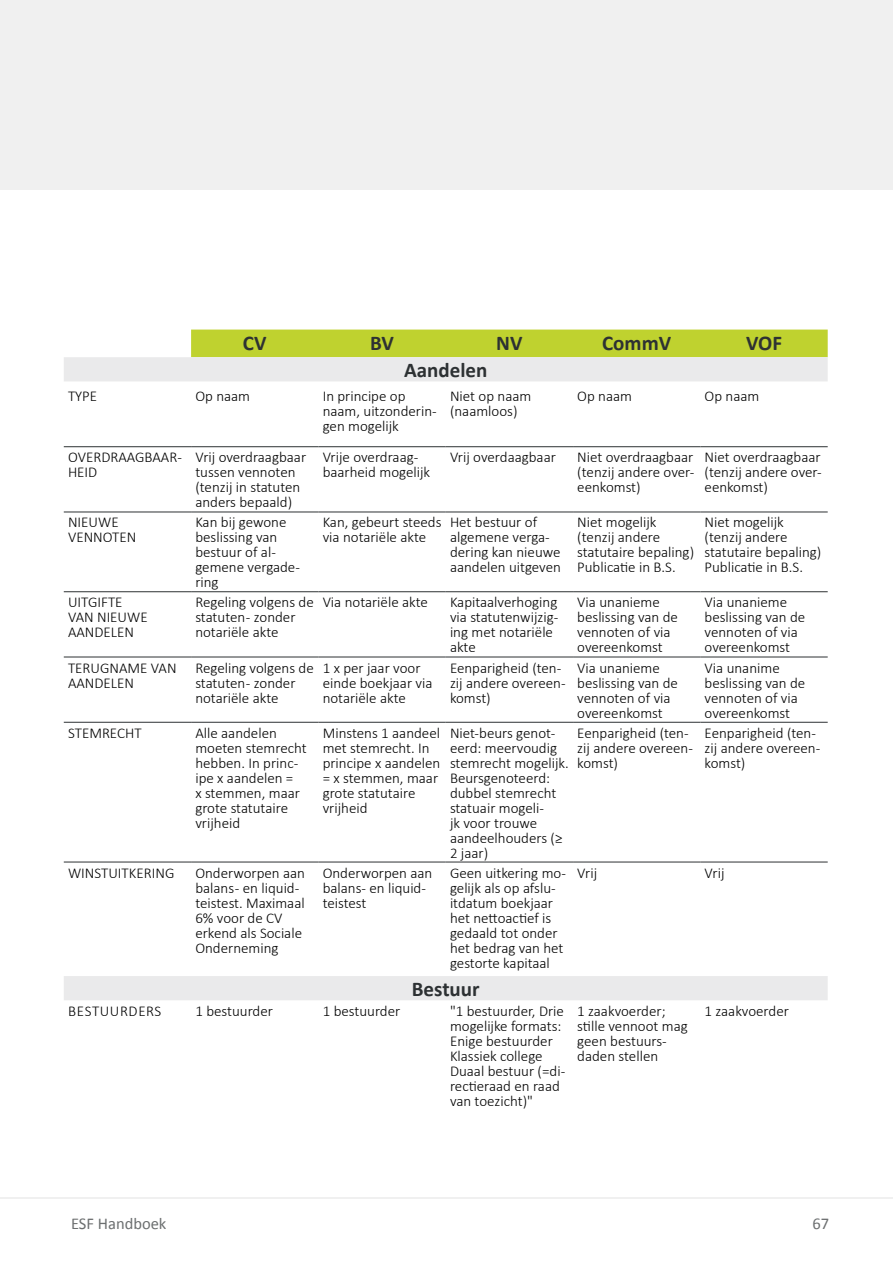
<style>
.page{position:relative;width:893px;height:1263px;background:#fff}
.page>*{position:absolute;margin:0;border:0;box-sizing:border-box;transform-origin:0 0}
.Body{font:700 21px "Calibri";color:#2d3133}
.t1{font:16.5px "Calibri";color:#6c6f70}
.Table{font:300 15px/15px "Calibri";color:#000}
.Table-2{font:300 15px "Calibri";letter-spacing:.04em;color:#000}
</style>
<div class="page">
<div style="left:0;top:0;width:893px;height:189px;background:#f0f0f0"></div>
<hr style="left:0;top:1197px;width:893px;height:2px;background:#f0f0f0">
<div style="left:191px;top:330px;width:637px;height:27px;background:#bfd22f"></div>
<svg style="left:64px;top:357px;width:764px;height:643px"></svg>
<hr style="left:64px;top:446px;width:127px;height:1px;background:#2d3133">
<hr style="left:191px;top:446px;width:127px;height:1px;background:#2d3133">
<hr style="left:318px;top:446px;width:128px;height:1px;background:#2d3133">
<hr style="left:446px;top:446px;width:127px;height:1px;background:#2d3133">
<hr style="left:573px;top:446px;width:127px;height:1px;background:#2d3133">
<hr style="left:700px;top:446px;width:128px;height:1px;background:#2d3133">
<hr style="left:64px;top:512px;width:127px;height:1px;background:#2d3133">
<hr style="left:191px;top:512px;width:127px;height:1px;background:#2d3133">
<hr style="left:318px;top:512px;width:128px;height:1px;background:#2d3133">
<hr style="left:446px;top:512px;width:127px;height:1px;background:#2d3133">
<hr style="left:573px;top:512px;width:127px;height:1px;background:#2d3133">
<hr style="left:700px;top:512px;width:128px;height:1px;background:#2d3133">
<hr style="left:64px;top:591px;width:127px;height:1px;background:#2d3133">
<hr style="left:191px;top:591px;width:127px;height:1px;background:#2d3133">
<hr style="left:318px;top:591px;width:128px;height:1px;background:#2d3133">
<hr style="left:446px;top:591px;width:127px;height:1px;background:#2d3133">
<hr style="left:573px;top:591px;width:127px;height:1px;background:#2d3133">
<hr style="left:700px;top:591px;width:128px;height:1px;background:#2d3133">
<hr style="left:64px;top:657px;width:127px;height:1px;background:#2d3133">
<hr style="left:191px;top:657px;width:127px;height:1px;background:#2d3133">
<hr style="left:318px;top:657px;width:128px;height:1px;background:#2d3133">
<hr style="left:446px;top:657px;width:127px;height:1px;background:#2d3133">
<hr style="left:573px;top:657px;width:127px;height:1px;background:#2d3133">
<hr style="left:700px;top:657px;width:128px;height:1px;background:#2d3133">
<hr style="left:64px;top:722px;width:127px;height:1px;background:#2d3133">
<hr style="left:191px;top:722px;width:127px;height:1px;background:#2d3133">
<hr style="left:318px;top:722px;width:128px;height:1px;background:#2d3133">
<hr style="left:446px;top:722px;width:127px;height:1px;background:#2d3133">
<hr style="left:573px;top:722px;width:127px;height:1px;background:#2d3133">
<hr style="left:700px;top:722px;width:128px;height:1px;background:#2d3133">
<hr style="left:64px;top:862px;width:127px;height:1px;background:#2d3133">
<hr style="left:191px;top:862px;width:127px;height:1px;background:#2d3133">
<hr style="left:318px;top:862px;width:128px;height:1px;background:#2d3133">
<hr style="left:446px;top:862px;width:127px;height:1px;background:#2d3133">
<hr style="left:573px;top:862px;width:127px;height:1px;background:#2d3133">
<hr style="left:700px;top:862px;width:128px;height:1px;background:#2d3133">
<p class="Body" style="left:243px;top:328px;width:25px">CV</p>
<p class="Body" style="left:370px;top:328px;width:25px">BV</p>
<p class="Body" style="left:496px;top:328px;width:28px">NV</p>
<p class="Body" style="left:602px;top:328px;width:71px">CommV</p>
<p class="Body" style="left:746px;top:328px;width:37px">VOF</p>
<p class="Body" style="left:404px;top:355px;width:85px">Aandelen</p>
<p class="Table" style="left:68px;top:389px;width:31px">TYPE</p>
<p class="Table" style="left:195px;top:389px;width:56px">Op naam</p>
<p class="Table" style="left:323px;top:389px;width:116px">In principe op naam, uitzonderin&shy;gen mogelijk</p>
<p class="Table" style="left:450px;top:389px;width:83px">Niet op naam (naamloos)</p>
<p class="Table" style="left:577px;top:389px;width:56px">Op naam</p>
<p class="Table" style="left:705px;top:389px;width:56px">Op naam</p>
<p class="Table" style="left:68px;top:450px;width:115px">OVERDRAAGBAAR-<br>HEID</p>
<p class="Table" style="left:195px;top:450px;width:112px">Vrij overdraagbaar tussen vennoten (tenzij in statuten anders bepaald)</p>
<p class="Table" style="left:323px;top:450px;width:109px">Vrije overdraag&shy;baarheid mogelijk</p>
<p class="Table" style="left:450px;top:450px;width:107px">Vrij overdaagbaar</p>
<p class="Table" style="left:577px;top:450px;width:119px;text-align:justify">Niet overdraagbaar (tenzij andere over&shy;eenkomst)</p>
<p class="Table" style="left:705px;top:450px;width:119px;text-align:justify">Niet overdraagbaar (tenzij andere over&shy;eenkomst)</p>
<p class="Table" style="left:68px;top:515px;width:70px">NIEUWE<br>VENNOTEN</p>
<p class="Table" style="left:195px;top:515px;width:106px">Kan bij gewone beslissing van bestuur of al&shy;gemene vergade&shy;ring</p>
<p class="Table" style="left:323px;top:515px;width:120px">Kan, gebeurt steeds via notariële akte</p>
<p class="Table" style="left:450px;top:515px;width:112px">Het bestuur of algemene verga&shy;dering kan nieuwe aandelen uitgeven</p>
<p class="Table" style="left:577px;top:515px;width:118px">Niet mogelijk (tenzij andere statutaire bepaling)<br>Publicatie in B.S.</p>
<p class="Table" style="left:705px;top:515px;width:118px">Niet mogelijk (tenzij andere statutaire bepaling)<br>Publicatie in B.S.</p>
<p class="Table" style="left:68px;top:595px;width:81px">UITGIFTE<br>VAN NIEUWE<br>AANDELEN</p>
<p class="Table" style="left:195px;top:595px;width:120px">Regeling volgens de statuten - zonder notariële akte</p>
<p class="Table" style="left:323px;top:595px;width:107px">Via notariële akte</p>
<p class="Table" style="left:450px;top:595px;width:110px">Kapitaalverhoging via statutenwijzig&shy;ing met notariële akte</p>
<p class="Table" style="left:577px;top:595px;width:102px">Via unanieme beslissing van de vennoten of via overeenkomst</p>
<p class="Table" style="left:705px;top:595px;width:102px">Via unanieme beslissing van de vennoten of via overeenkomst</p>
<p class="Table" style="left:68px;top:660px;width:110px">TERUGNAME VAN<br>AANDELEN</p>
<p class="Table" style="left:195px;top:660px;width:120px">Regeling volgens de statuten - zonder notariële akte</p>
<p class="Table" style="left:323px;top:660px;width:111px">1 x per jaar voor einde boekjaar via notariële akte</p>
<p class="Table" style="left:450px;top:660px;width:117px">Eenparigheid (ten&shy;zij andere overeen&shy;komst)</p>
<p class="Table" style="left:577px;top:660px;width:102px">Via unanieme beslissing van de vennoten of via overeenkomst</p>
<p class="Table" style="left:705px;top:660px;width:102px">Via unanime beslissing van de vennoten of via overeenkomst</p>
<p class="Table" style="left:68px;top:725px;width:75px">STEMRECHT</p>
<p class="Table" style="left:195px;top:725px;width:113px">Alle aandelen moeten stemrecht hebben. In princ&shy;ipe x aandelen =<br>x stemmen, maar grote statutaire vrijheid</p>
<p class="Table" style="left:323px;top:725px;width:119px">Minstens 1 aandeel met stemrecht. In principe x aandelen = x stemmen, maar grote statutaire vrijheid</p>
<p class="Table" style="left:450px;top:725px;width:120px">Niet-beurs genot&shy;eerd: meervoudig stemrecht mogelijk.<br>Beursgenoteerd: dubbel stemrecht statuair mogeli-<br>jk voor trouwe aandeelhouders (≥<br>2 jaar)</p>
<p class="Table" style="left:577px;top:725px;width:117px">Eenparigheid (ten&shy;zij andere overeen&shy;komst)</p>
<p class="Table" style="left:705px;top:725px;width:117px">Eenparigheid (ten&shy;zij andere overeen&shy;komst)</p>
<p class="Table" style="left:68px;top:865px;width:108px">WINSTUITKERING</p>
<p class="Table" style="left:195px;top:865px;width:111px">Onderworpen aan balans - en liquid&shy;teistest. Maximaal<br>6% voor de CV erkend als Sociale<br>Onderneming</p>
<p class="Table" style="left:323px;top:865px;width:111px">Onderworpen aan balans- en liquid&shy;teistest</p>
<p class="Table" style="left:450px;top:865px;width:117px">Geen uitkering mo&shy;gelijk als op afslu&shy;itdatum boekjaar het nettoactief is gedaald tot onder het bedrag van het gestorte kapitaal</p>
<p class="Table" style="left:577px;top:865px;width:21px">Vrij</p>
<p class="Table" style="left:705px;top:865px;width:21px">Vrij</p>
<p class="Body" style="left:412px;top:974px;width:69px">Bestuur</p>
<p class="Table-2" style="left:68px;top:1001px;width:95px">BESTUURDERS</p>
<p class="Table" style="left:195px;top:1003px;width:79px">1 bestuurder</p>
<p class="Table" style="left:323px;top:1003px;width:79px">1 bestuurder</p>
<p class="Table" style="left:450px;top:1003px;width:117px">"1 bestuurder, Drie mogelijke formats:<br>Enige bestuurder<br>Klassiek college<br>Duaal bestuur (=di&shy;rectieraad en raad van toezicht)"</p>
<p class="Table" style="left:577px;top:1003px;width:112px">1 zaakvoerder; stille vennoot mag geen bestuurs&shy;daden stellen</p>
<p class="Table" style="left:705px;top:1003px;width:86px">1 zaakvoerder</p>
<p class="t1" style="left:71px;top:1212px;width:97px">ESF Handboek</p>
<p class="t1" style="left:812px;top:1212px;width:18px">67</p>
</div>
